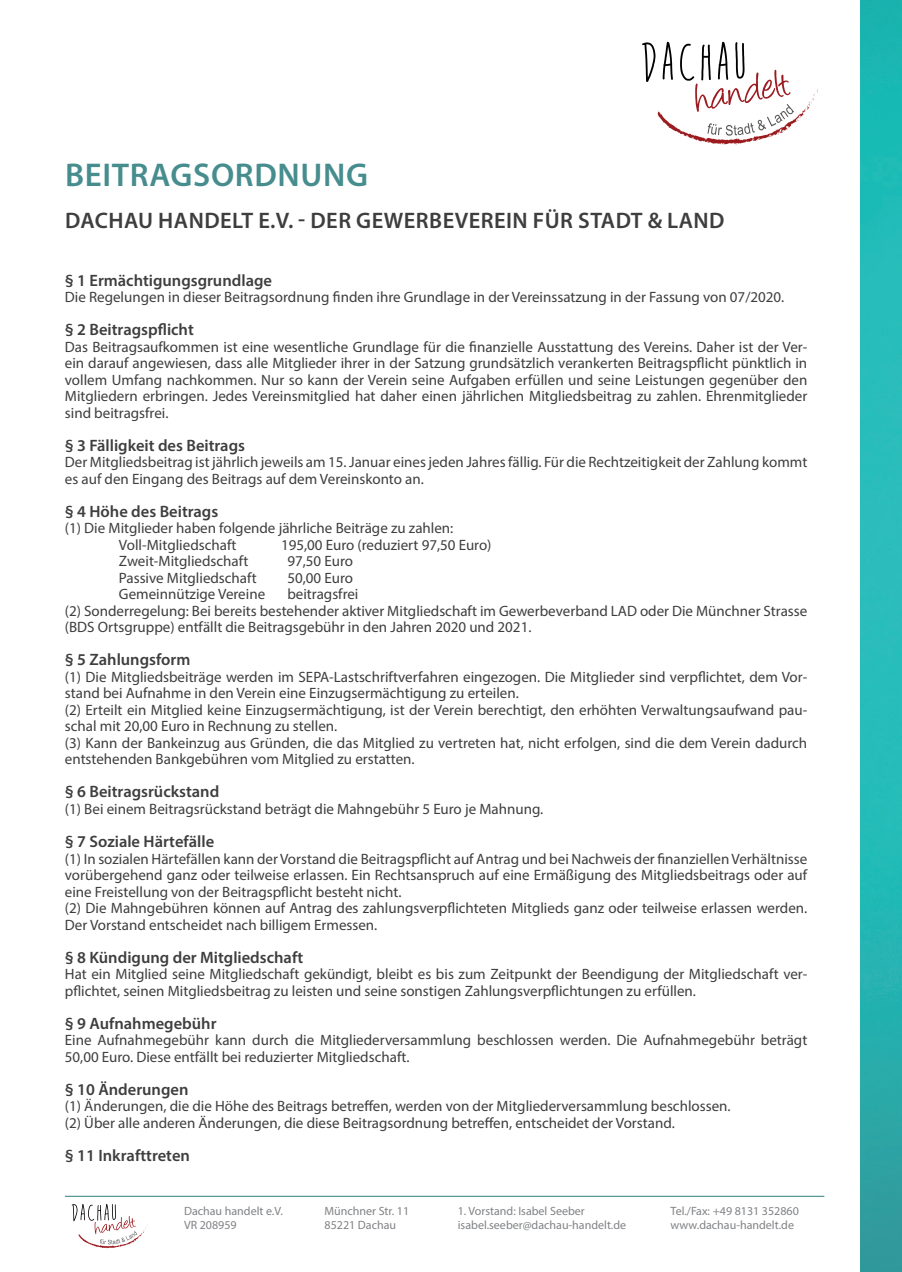
<style>
.page{position:relative;width:902px;height:1272px;background:#fff}
.page>*{position:absolute;margin:0;border:0;box-sizing:border-box;transform-origin:0 0}
.t1{font:600 33px "Myriad Pro";letter-spacing:.02em;color:#478d8e}
.t2{font:600 22.5px "Myriad Pro";letter-spacing:.02em;color:#3e3e3f}
.t3{font:600 16.5px "Myriad Pro";color:#3e3e3f}
.t4{font:15px/16.5px "Myriad Pro";color:#3e3e3f}
.t5{font:12px/13.5px "Myriad Pro";color:#808285}
</style>
<div class="page">
<img style="left:860px;top:0;width:41px;height:1271px">
<hr style="left:65px;top:1195px;width:759px;height:1px;background:#478d8e">
<svg style="left:642px;top:42px;width:177px;height:103px"></svg>
<svg style="left:72px;top:1204px;width:76px;height:44px"></svg>
<h1 class="t1" style="left:65px;top:154px;width:304px">BEITRAGSORDNUNG</h1>
<h2 class="t2" style="left:65px;top:206px;width:661px">DACHAU HANDELT E.V. - DER GEWERBEVEREIN FÜR STADT &amp; LAND</h2>
<p class="t3" style="left:65px;top:270px;width:209px">§ 1 Ermächtigungsgrundlage</p>
<p class="t4" style="left:65px;top:289px;width:721px">Die Regelungen in dieser Beitragsordnung finden ihre Grundlage in der Vereinssatzung in der Fassung von 07/2020.</p>
<p class="t3" style="left:65px;top:319px;width:130px">§ 2 Beitragspflicht</p>
<p class="t4" style="left:65px;top:338px;width:743px;text-align:justify">Das Beitragsaufkommen ist eine wesentliche Grundlage für die finanzielle Ausstattung des Vereins. Daher ist der Ver&shy;ein darauf angewiesen, dass alle Mitglieder ihrer in der Satzung grundsätzlich verankerten Beitragspflicht pünktlich in vollem Umfang nachkommen. Nur so kann der Verein seine Aufgaben erfüllen und seine Leistungen gegenüber den Mitgliedern erbringen. Jedes Vereinsmitglied hat daher einen jährlichen Mitgliedsbeitrag zu zahlen. Ehrenmitglieder sind beitragsfrei.</p>
<p class="t3" style="left:65px;top:435px;width:182px">§ 3 Fälligkeit des Beitrags</p>
<p class="t4" style="left:65px;top:454px;width:743px">Der Mitgliedsbeitrag ist jährlich jeweils am 15. Januar eines jeden Jahres fällig. Für die Rechtzeitigkeit der Zahlung kommt es auf den Eingang des Beitrags auf dem Vereinskonto an.</p>
<p class="t3" style="left:65px;top:501px;width:155px">§ 4 Höhe des Beitrags</p>
<p class="t4" style="left:119px;top:520px;width:336px;text-indent:-54px">(1) Die Mitglieder haben folgende jährliche Beiträge zu zahlen:<br>Voll-Mitgliedschaft</p>
<p class="t4" style="left:281px;top:536px;width:212px">195,00 Euro (reduziert 97,50 Euro)</p>
<p class="t4" style="left:119px;top:553px;width:131px">Zweit-Mitgliedschaft</p>
<p class="t4" style="left:287px;top:553px;width:67px">97,50 Euro</p>
<p class="t4" style="left:119px;top:569px;width:139px">Passive Mitgliedschaft</p>
<p class="t4" style="left:287px;top:569px;width:67px">50,00 Euro</p>
<p class="t4" style="left:119px;top:586px;width:148px">Gemeinnützige Vereine</p>
<p class="t4" style="left:65px;top:586px;width:744px;text-indent:222px">beitragsfrei<br>(2) Sonderregelung: Bei bereits bestehender aktiver Mitgliedschaft im Gewerbeverband LAD oder Die Münchner Strasse (BDS Ortsgruppe) entfällt die Beitragsgebühr in den Jahren 2020 und 2021.</p>
<p class="t3" style="left:65px;top:649px;width:127px">§ 5 Zahlungsform</p>
<p class="t4" style="left:65px;top:668px;width:744px">(1) Die Mitgliedsbeiträge werden im SEPA-Lastschriftverfahren eingezogen. Die Mitglieder sind verpflichtet, dem Vor&shy;stand bei Aufnahme in den Verein eine Einzugsermächtigung zu erteilen.<br>(2) Erteilt ein Mitglied keine Einzugsermächtigung, ist der Verein berechtigt, den erhöhten Verwaltungsaufwand pau&shy;schal mit 20,00 Euro in Rechnung zu stellen.<br>(3) Kann der Bankeinzug aus Gründen, die das Mitglied zu vertreten hat, nicht erfolgen, sind die dem Verein dadurch entstehenden Bankgebühren vom Mitglied zu erstatten.</p>
<p class="t3" style="left:65px;top:781px;width:156px">§ 6 Beitragsrückstand</p>
<p class="t4" style="left:65px;top:800px;width:480px">(1) Bei einem Beitragsrückstand beträgt die Mahngebühr 5 Euro je Mahnung.</p>
<p class="t3" style="left:65px;top:831px;width:151px">§ 7 Soziale Härtefälle</p>
<p class="t4" style="left:65px;top:850px;width:743px">(1) In sozialen Härtefällen kann der Vorstand die Beitragspflicht auf Antrag und bei Nachweis der finanziellen Verhältnisse vorübergehend ganz oder teilweise erlassen. Ein Rechtsanspruch auf eine Ermäßigung des Mitgliedsbeitrags oder auf eine Freistellung von der Beitragspflicht besteht nicht.<br>(2) Die Mahngebühren können auf Antrag des zahlungsverpflichteten Mitglieds ganz oder teilweise erlassen werden.<br>Der Vorstand entscheidet nach billigem Ermessen.</p>
<p class="t3" style="left:65px;top:946px;width:240px">§ 8 Kündigung der Mitgliedschaft</p>
<p class="t4" style="left:65px;top:965px;width:743px">Hat ein Mitglied seine Mitgliedschaft gekündigt, bleibt es bis zum Zeitpunkt der Beendigung der Mitgliedschaft ver&shy;pflichtet, seinen Mitgliedsbeitrag zu leisten und seine sonstigen Zahlungsverpflichtungen zu erfüllen.</p>
<p class="t3" style="left:65px;top:1012px;width:153px">§ 9 Aufnahmegebühr</p>
<p class="t4" style="left:65px;top:1031px;width:743px">Eine Aufnahmegebühr kann durch die Mitgliederversammlung beschlossen werden. Die Aufnahmegebühr beträgt<br>50,00 Euro. Diese entfällt bei reduzierter Mitgliedschaft.</p>
<p class="t3" style="left:65px;top:1078px;width:125px">§ 10 Änderungen</p>
<p class="t4" style="left:65px;top:1097px;width:667px">(1) Änderungen, die die Höhe des Beitrags betreffen, werden von der Mitgliederversammlung beschlossen. (2) Über alle anderen Änderungen, die diese Beitragsordnung betreffen, entscheidet der Vorstand.</p>
<p class="t3" style="left:65px;top:1144px;width:127px">§ 11 Inkrafttreten</p>
<p class="t5" style="left:184px;top:1204px;width:100px">Dachau handelt e.V.<br>VR 208959</p>
<p class="t5" style="left:324px;top:1204px;width:86px">Münchner Str. 11<br>85221 Dachau</p>
<p class="t5" style="left:458px;top:1204px;width:170px">1. Vorstand: Isabel Seeber isabel.seeber@dachau-handelt.de</p>
<p class="t5" style="left:670px;top:1204px;width:130px">Tel./Fax: +49 8131 352860 www.dachau-handelt.de</p>
</div>
